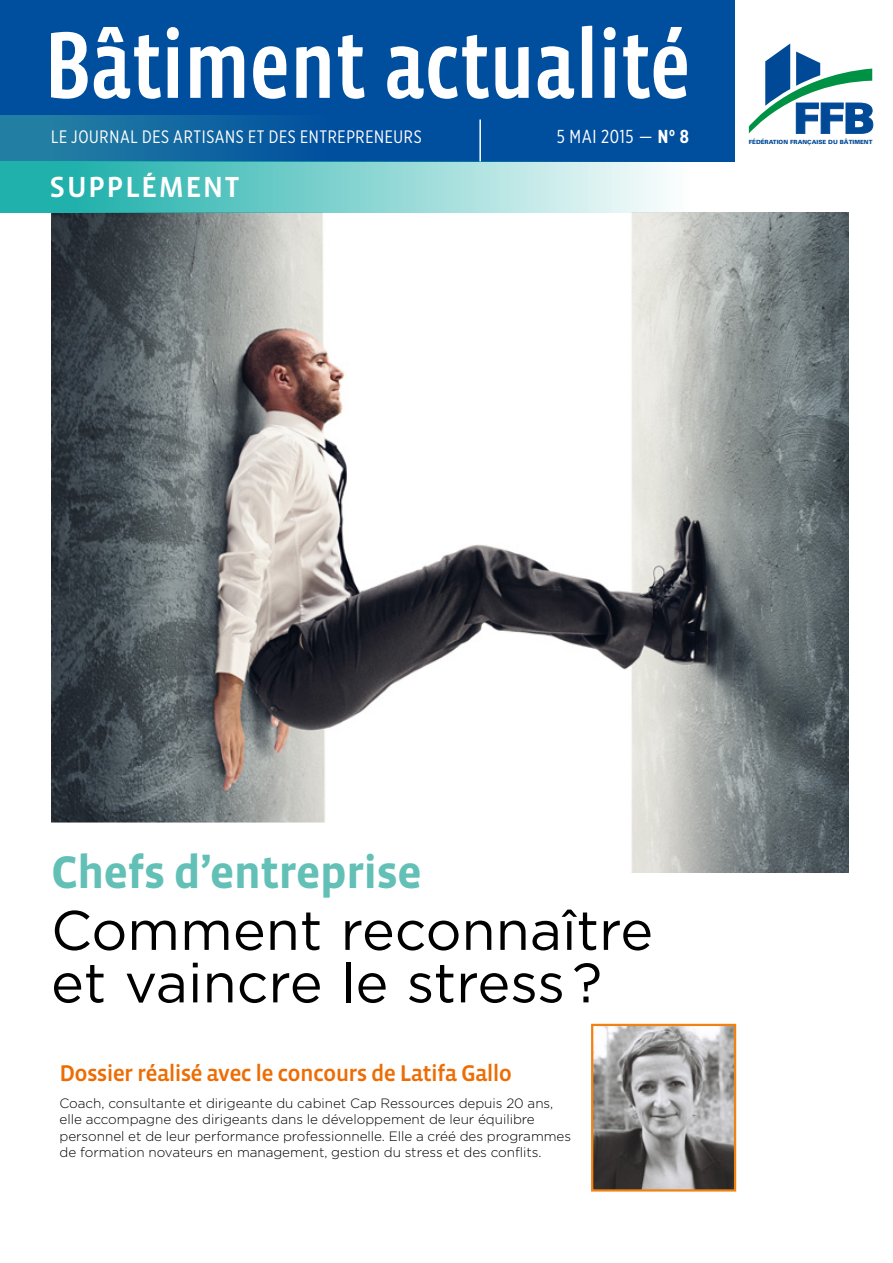
<style>
.page{position:relative;width:893px;height:1263px;background:#fff}
.page>*{position:absolute;margin:0;border:0;box-sizing:border-box;transform-origin:0 0}
.t1{font:500 96.9px "Vista Sans Nar OT";letter-spacing:.005em;color:#fff}
.t2{font:55.5px/52.5px "Gotham";color:#000}
.t3{font:700 46.65px "Vista Sans OT";letter-spacing:-.02em;color:#63c0b7}
.t4{font:500 29.7px "Vista Sans OT";letter-spacing:.04em;color:#fff}
.t5{font:500 23.25px "Vista Sans OT";letter-spacing:-.03em;color:#ed6d04}
.t6{font:18.75px "Gotham X Narrow";letter-spacing:.04em;color:#fff}
.t7{font:18px "Gotham X Narrow";letter-spacing:.04em;color:#fff}
.t8{font:300 13.5px/16.2px "Gotham";letter-spacing:-.005em;color:#000}
.t9{font:900 5.7px "Univers";color:#004996}
.s1{font-weight:700}
</style>
<div class="page">
<img style="left:51px;top:212px;width:798px;height:660px">
<svg style="left:749px;top:43px;width:124px;height:91px"></svg>
<div style="left:0;top:0;width:734px;height:162px;background:#004f9f"></div>
<div style="left:0;top:115px;width:334px;height:47px;background:linear-gradient(to right,#2884a4,#00509f)"></div>
<hr style="left:479px;top:119px;width:2px;height:43px;background:#fff">
<div style="left:28px;top:822px;width:417px;height:80px;background:#fff"></div>
<div style="left:0;top:162px;width:753px;height:51px;background:linear-gradient(to right,#0daaa4,#fff)"></div>
<img style="left:594px;top:1027px;width:139px;height:161px">
<div style="left:591px;top:1024px;width:145px;height:167px;border:2px solid #f08212"></div>
<h1 class="t1" style="left:44px;top:15px;width:648px">Bâtiment actualité</h1>
<h3 class="t7" style="left:51px;top:126px;width:372px">LE JOURNAL DES ARTISANS ET DES ENTREPRENEURS</h3>
<h3 class="t6" style="left:557px;top:125px;width:133px">5 MAI 2015 — <span class="s1">N° 8</span></h3>
<p class="t9" style="left:749px;top:138px;width:125px">FÉDÉRATION FRANÇAISE DU BÂTIMENT</p>
<h3 class="t4" style="left:50px;top:172px;width:191px">SUPPLÉMENT</h3>
<h3 class="t3" style="left:51px;top:848px;width:372px">Chefs d’entreprise</h3>
<h2 class="t2" style="left:51px;top:903px;width:604px">Comment reconnaître et vaincre le stress ?</h2>
<h3 class="t5" style="left:60px;top:1061px;width:454px">Dossier réalisé avec le concours de Latifa Gallo</h3>
<p class="t8" style="left:60px;top:1095px;width:513px">Coach, consultante et dirigeante du cabinet Cap Ressources depuis 20 ans, elle accompagne des dirigeants dans le développement de leur équilibre personnel et de leur performance professionnelle. Elle a créé des programmes de formation novateurs en management, gestion du stress et des conflits.</p>
</div>
